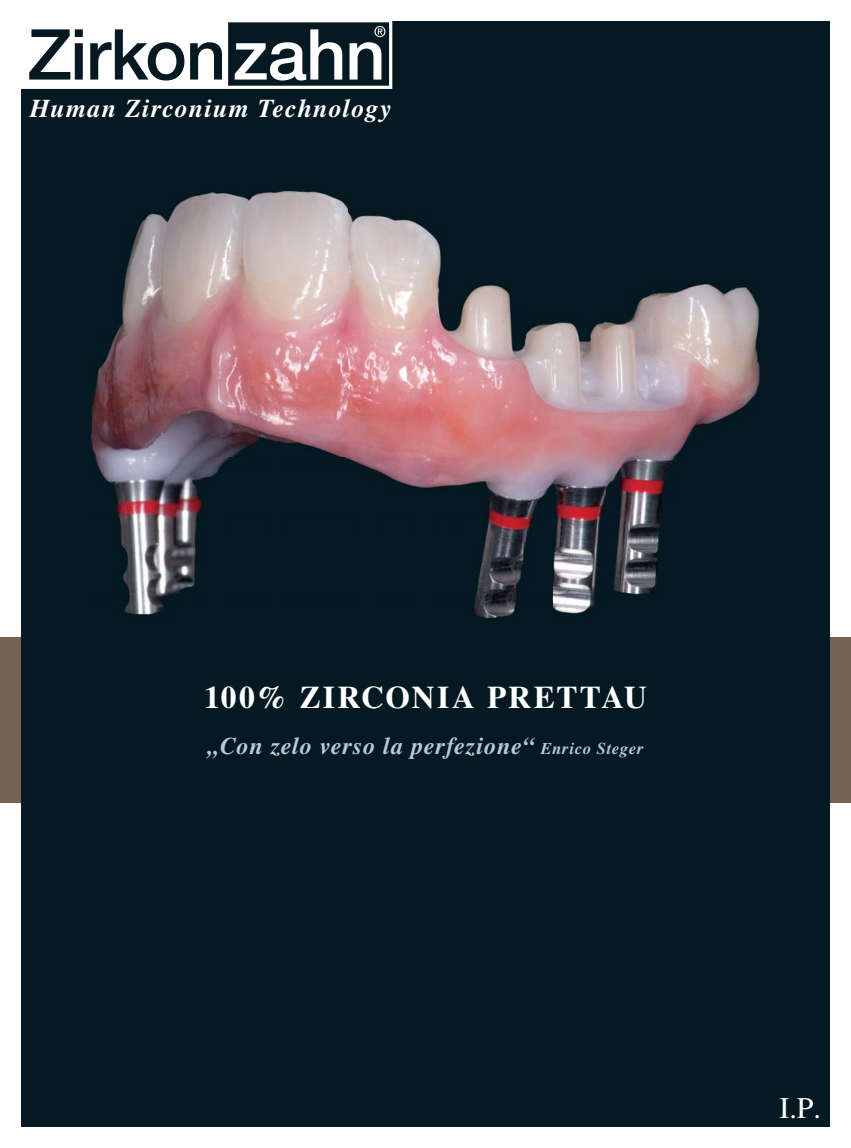
<style>
.page{position:relative;width:851px;height:1148px;background:#fff}
.page>*{position:absolute;margin:0;border:0;box-sizing:border-box;transform-origin:0 0}
.t1{font:700 31.5px "Times";letter-spacing:.055em;color:#fff}
.t2{font:30px "Times";color:#fff}
.t3{font:italic 700 25.65px "Times";letter-spacing:.055em;color:#fff}
.t4{font:italic 700 24px "Times";letter-spacing:.04em;color:#b5ccdf}
.s1{font-size:16.5px}
</style>
<div class="page">
<div style="left:0;top:637px;width:850px;height:166px;background:#766253"></div>
<div style="left:21px;top:21px;width:808px;height:1105px;background:#051922"></div>
<svg style="left:21px;top:21px;width:371px;height:68px"></svg>
<img style="left:91px;top:191px;width:668px;height:426px">
<p class="t3" style="left:30px;top:99px;width:363px">Human Zirconium Technology</p>
<h1 class="t1" style="left:204px;top:686px;width:444px">100% ZIRCONIA PRETTAU</h1>
<p class="t4" style="left:207px;top:737px;width:437px">„Con zelo verso la perfezione“ <span class="s1">Enrico Steger</span></p>
<p class="t2" style="left:779px;top:1097px;width:43px">I.P.</p>
</div>
